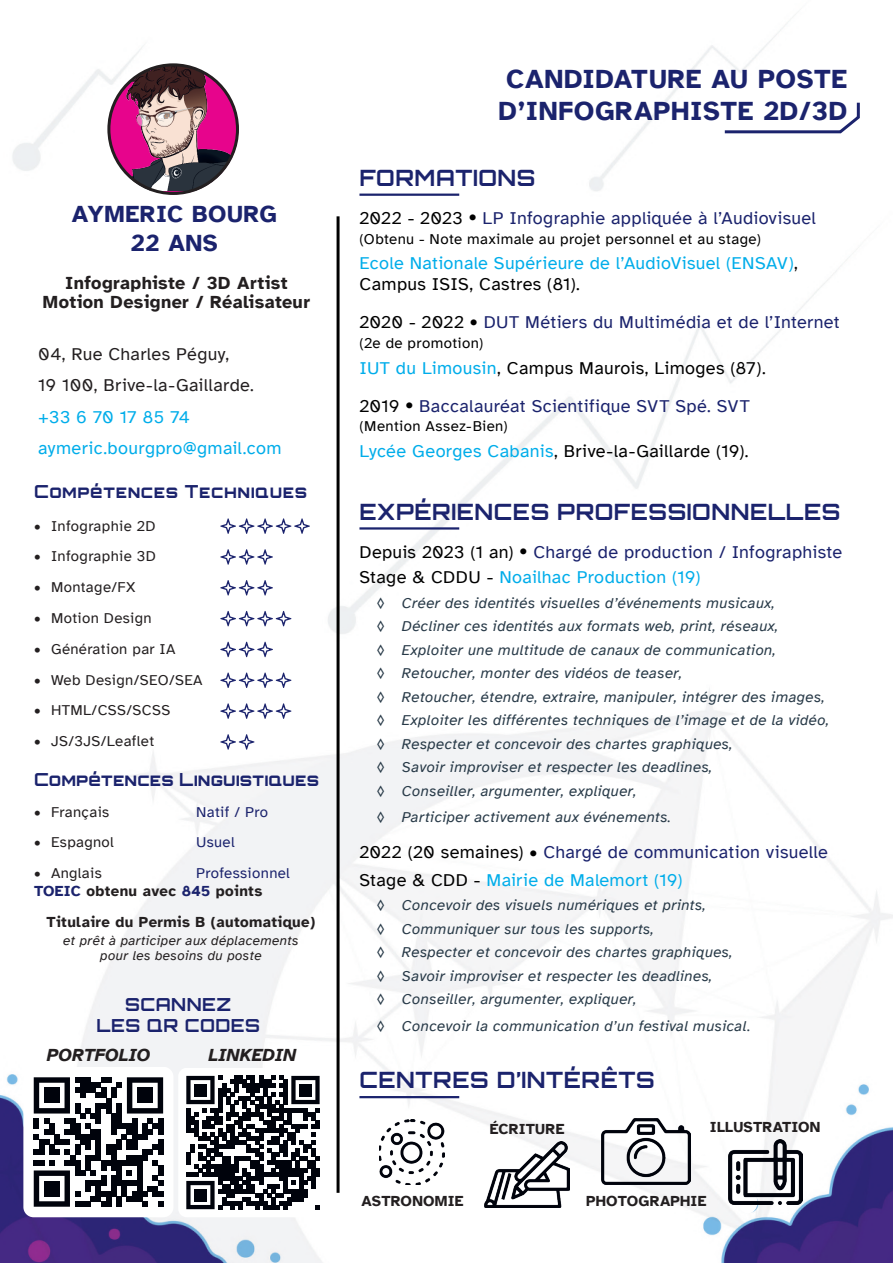
<style>
.page{position:relative;width:893px;height:1263px;background:#fff}
.page>*{position:absolute;margin:0;border:0;box-sizing:border-box;transform-origin:0 0}
.Prénom_Nom{font:700 27px "Atkinson Hyperlegible";letter-spacing:.025em;color:#1b236d}
.Prénom_Nom-2{font:700 24px/28.5px "Atkinson Hyperlegible";letter-spacing:.025em;color:#1b236d;text-align:center}
.Section_droite{font:700 22.5px "Orbitron";letter-spacing:.025em;color:#1b236d}
.Date{font:18px "Atkinson Hyperlegible";letter-spacing:.015em;color:#1b236d}
.Lieu{font:18px "Atkinson Hyperlegible";letter-spacing:.02em;color:#000}
.Lieu-2{font:18px/21px "Atkinson Hyperlegible";letter-spacing:.015em;color:#00adea}
.Date-2{font:18px "Atkinson Hyperlegible";letter-spacing:.02em;color:#00adea}
.Textes{font:700 18px "Atkinson Hyperlegible";letter-spacing:.02em;color:#231f20}
.Liste{font:18px "Atkinson Hyperlegible";letter-spacing:.015em;color:#1b236d}
.Textes-2{font:18px "Atkinson Hyperlegible";letter-spacing:.02em;color:#231f20}
.Textes-3{font:18px "Atkinson Hyperlegible";letter-spacing:.02em;color:#00adea}
.Sous_titre{font:700 18px "Orbitron";letter-spacing:.03em;color:#1b236d}
.Liste-2{font:700 18px "Orbitron";letter-spacing:.005em;color:#1b236d}
.Sous_titre-2{font:italic 700 18px "Atkinson Hyperlegible";letter-spacing:.005em;color:#231f20}
.t1{font:italic 15px "Atkinson Hyperlegible";letter-spacing:.025em;color:#283a48}
.t2{font:15px "Atkinson Hyperlegible";letter-spacing:.025em;color:#231f20}
.Formation{font:15px "Atkinson Hyperlegible";letter-spacing:.025em;color:#000}
.Liste-3{font:700 15px/18px "Atkinson Hyperlegible";letter-spacing:.025em;color:#231f20}
.Sous_titre-3{font:700 15px "Atkinson Hyperlegible";letter-spacing:.015em;color:#231f20}
.t3{font:15px "Atkinson Hyperlegible";letter-spacing:.025em;color:#1b236d}
.Liste-4{font:italic 13.5px/15px "Atkinson Hyperlegible";letter-spacing:.025em;color:#231f20;text-align:center}
.s1{font-weight:400;color:#1b236d}
.s2{color:#1b236d}
.s3{color:#000}
.s4{color:#00adea}
</style>
<div class="page">
<img style="left:0;top:21px;width:893px;height:1242px">
<div style="left:726px;top:1167px;width:19px;height:23px;background:#fff;border-radius:50%"></div>
<div style="left:738px;top:1191px;width:19px;height:22px;background:#fff;border-radius:50%"></div>
<hr style="left:337px;top:216px;width:3px;height:977px;background:#000">
<svg style="left:220px;top:734px;width:35px;height:16px"></svg>
<svg style="left:220px;top:549px;width:53px;height:16px"></svg>
<svg style="left:220px;top:580px;width:53px;height:16px"></svg>
<svg style="left:220px;top:611px;width:72px;height:15px"></svg>
<svg style="left:220px;top:641px;width:53px;height:16px"></svg>
<svg style="left:220px;top:672px;width:72px;height:16px"></svg>
<svg style="left:220px;top:703px;width:72px;height:16px"></svg>
<svg style="left:220px;top:518px;width:90px;height:16px"></svg>
<img style="left:108px;top:65px;width:128px;height:126px">
<div style="left:107px;top:63px;width:132px;height:132px;border:3px solid #231f20;border-radius:50%"></div>
<svg style="left:23px;top:1067px;width:305px;height:150px"></svg>
<div style="left:44px;top:1088px;width:16px;height:15px;background:#00030c"></div>
<div style="left:137px;top:1088px;width:16px;height:15px;background:#00030c"></div>
<div style="left:44px;top:1181px;width:16px;height:15px;background:#00030c"></div>
<img style="left:380px;top:1120px;width:65px;height:65px">
<img style="left:602px;top:1119px;width:89px;height:66px">
<img style="left:485px;top:1141px;width:85px;height:66px">
<img style="left:728px;top:1139px;width:74px;height:66px">
<hr style="left:359px;top:194px;width:100px;height:2px;background:#1b236d">
<hr style="left:359px;top:527px;width:100px;height:3px;background:#1b236d">
<hr style="left:359px;top:1096px;width:100px;height:2px;background:#1b236d">
<svg style="left:722px;top:100px;width:139px;height:35px"></svg>
<p class="Prénom_Nom-2" style="left:72px;top:200px;width:206px">AYMERIC BOURG<br>22 ANS</p>
<p class="Textes" style="left:65px;top:272px;width:224px">Infographiste / 3D Artist</p>
<p class="Textes" style="left:43px;top:292px;width:269px">Motion Designer / Réalisateur</p>
<p class="Textes-2" style="left:38px;top:344px;width:192px">04, Rue Charles Péguy,</p>
<p class="Textes-2" style="left:38px;top:375px;width:217px">19 100, Brive-la-Gaillarde.</p>
<p class="Textes-3" style="left:38px;top:407px;width:153px">+33 6 70 17 85 74</p>
<p class="Textes-3" style="left:38px;top:438px;width:245px">aymeric.bourgpro@gmail.com</p>
<p class="Sous_titre" style="left:34px;top:480px;width:275px">Compétences Techniques</p>
<p class="t2" style="left:34px;top:517px;width:123px">• Infographie 2D</p>
<p class="t2" style="left:34px;top:548px;width:123px">• Infographie 3D</p>
<p class="t2" style="left:34px;top:579px;width:103px">• Montage/FX</p>
<p class="t2" style="left:34px;top:610px;width:119px">• Motion Design</p>
<p class="t2" style="left:34px;top:640px;width:143px">• Génération par IA</p>
<p class="t2" style="left:34px;top:671px;width:170px">• Web Design/SEO/SEA</p>
<p class="t2" style="left:34px;top:702px;width:138px">• HTML/CSS/SCSS</p>
<p class="t2" style="left:34px;top:733px;width:122px">• JS/3JS/Leaflet</p>
<p class="Liste-2" style="left:34px;top:768px;width:287px">Compétences Linguistiques</p>
<p class="t2" style="left:34px;top:803px;width:77px">• Français</p>
<p class="t3" style="left:196px;top:803px;width:74px">Natif / Pro</p>
<p class="t2" style="left:34px;top:834px;width:81px">• Espagnol</p>
<p class="t3" style="left:196px;top:834px;width:40px">Usuel</p>
<p class="t2" style="left:34px;top:865px;width:69px">• Anglais</p>
<p class="Liste-3" style="left:34px;top:864px;width:257px;text-indent:162px"><span class="s1">Professionnel<br></span><span class="s2">TOEIC</span> obtenu avec <span class="s2">845</span> points</p>
<p class="Liste-3" style="left:47px;top:913px;width:270px">Titulaire du Permis B (automatique)</p>
<p class="Liste-4" style="left:63px;top:933px;width:237px">et prêt à participer aux déplacements pour les besoins du poste</p>
<p class="Sous_titre" style="left:125px;top:994px;width:107px">SCANNEZ</p>
<p class="Sous_titre" style="left:96px;top:1014px;width:165px">LES QR CODES</p>
<p class="Sous_titre-2" style="left:47px;top:1044px;width:105px">PORTFOLIO</p>
<p class="Sous_titre-2" style="left:209px;top:1044px;width:89px">LINKEDIN</p>
<p class="Prénom_Nom" style="left:506px;top:63px;width:342px">CANDIDATURE AU POSTE</p>
<p class="Prénom_Nom" style="left:499px;top:95px;width:350px">D’INFOGRAPHISTE 2D/3D</p>
<p class="Section_droite" style="left:359px;top:164px;width:178px">FORMATIONS</p>
<p class="Date" style="left:359px;top:208px;width:458px"><span class="s3">2022 - 2023 •</span> LP Infographie appliquée à l’Audiovisuel</p>
<p class="Formation" style="left:359px;top:230px;width:403px">(Obtenu - Note maximale au projet personnel et au stage)</p>
<p class="Lieu-2" style="left:359px;top:253px;width:440px">Ecole Nationale Supérieure de l’AudioVisuel (ENSAV)<span class="s3">,<br>Campus ISIS, Castres (81).</span></p>
<p class="Date" style="left:359px;top:312px;width:482px"><span class="s3">2020 - 2022 •</span> DUT Métiers du Multimédia et de l’Internet</p>
<p class="Formation" style="left:359px;top:335px;width:125px">(2e de promotion)</p>
<p class="Lieu" style="left:359px;top:358px;width:408px"><span class="s4">IUT du Limousin</span>, Campus Maurois, Limoges (87).</p>
<p class="Date" style="left:359px;top:396px;width:392px"><span class="s3">2019 •</span> Baccalauréat Scientifique SVT Spé. SVT</p>
<p class="Formation" style="left:359px;top:418px;width:150px">(Mention Assez-Bien)</p>
<p class="Lieu" style="left:359px;top:441px;width:391px"><span class="s4">Lycée Georges Cabanis</span>, Brive-la-Gaillarde (19).</p>
<p class="Section_droite" style="left:359px;top:498px;width:482px">EXPÉRIENCES PROFESSIONNELLES</p>
<p class="Date" style="left:359px;top:542px;width:484px"><span class="s3">Depuis 2023 (1 an) •</span> Chargé de production / Infographiste</p>
<p class="Date-2" style="left:359px;top:567px;width:342px"><span class="s3">Stage &amp; CDDU -</span> Noailhac Production (19)</p>
<p class="t1" style="left:376px;top:594px;width:400px">◊ Créer des identités visuelles d’événements musicaux,</p>
<p class="t1" style="left:376px;top:618px;width:403px">◊ Décliner ces identités aux formats web, print, réseaux,</p>
<p class="t1" style="left:376px;top:641px;width:401px">◊ Exploiter une multitude de canaux de communication,</p>
<p class="t1" style="left:376px;top:665px;width:307px">◊ Retoucher, monter des vidéos de teaser,</p>
<p class="t1" style="left:376px;top:688px;width:450px">◊ Retoucher, étendre, extraire, manipuler, intégrer des images,</p>
<p class="t1" style="left:376px;top:712px;width:454px">◊ Exploiter les différentes techniques de l’image et de la vidéo,</p>
<p class="t1" style="left:376px;top:735px;width:358px">◊ Respecter et concevoir des chartes graphiques,</p>
<p class="t1" style="left:376px;top:759px;width:337px">◊ Savoir improviser et respecter les deadlines,</p>
<p class="t1" style="left:376px;top:782px;width:262px">◊ Conseiller, argumenter, expliquer,</p>
<p class="t1" style="left:376px;top:809px;width:296px">◊ Participer activement aux événements.</p>
<p class="Liste" style="left:359px;top:842px;width:470px"><span class="s3">2022 (20 semaines) •</span> Chargé de communication visuelle</p>
<p class="Date-2" style="left:359px;top:870px;width:325px"><span class="s3">Stage &amp; CDD -</span> Mairie de Malemort (19)</p>
<p class="t1" style="left:376px;top:897px;width:331px">◊ Concevoir des visuels numériques et prints,</p>
<p class="t1" style="left:376px;top:920px;width:279px">◊ Communiquer sur tous les supports,</p>
<p class="t1" style="left:376px;top:944px;width:358px">◊ Respecter et concevoir des chartes graphiques,</p>
<p class="t1" style="left:376px;top:967px;width:337px">◊ Savoir improviser et respecter les deadlines,</p>
<p class="t1" style="left:376px;top:991px;width:262px">◊ Conseiller, argumenter, expliquer,</p>
<p class="t1" style="left:376px;top:1017px;width:376px">◊ Concevoir la communication d’un festival musical.</p>
<p class="Section_droite" style="left:359px;top:1066px;width:297px">CENTRES D’INTÉRÊTS</p>
<p class="Sous_titre-3" style="left:490px;top:1120px;width:76px">ÉCRITURE</p>
<p class="Sous_titre-3" style="left:710px;top:1118px;width:112px">ILLUSTRATION</p>
<p class="Sous_titre-3" style="left:362px;top:1192px;width:104px">ASTRONOMIE</p>
<p class="Sous_titre-3" style="left:586px;top:1192px;width:122px">PHOTOGRAPHIE</p>
</div>
